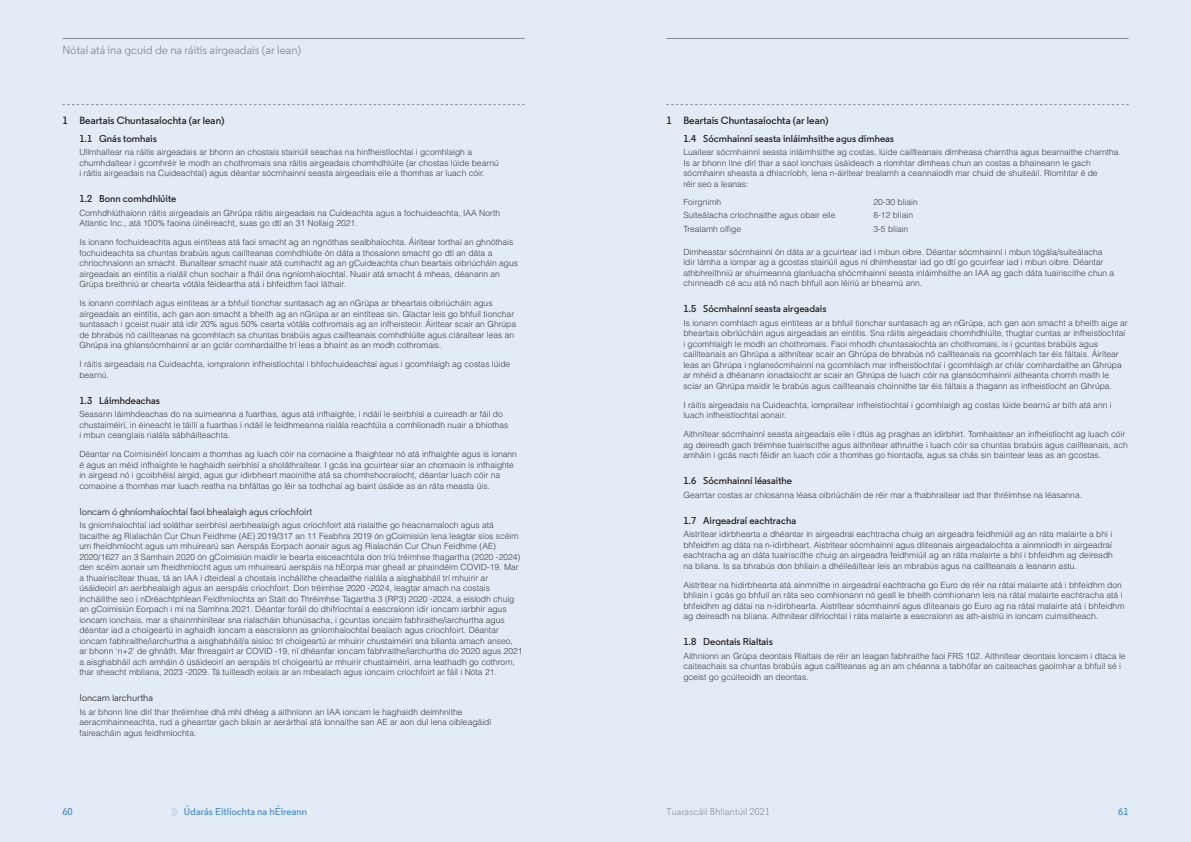
<style>
.page{position:relative;width:1191px;height:842px;background:#fff}
.page>*{position:absolute;margin:0;border:0;box-sizing:border-box;transform-origin:0 0}
.t1{font:12px "Regular";color:#7f8893}
.t2{font:600 10.5px "Regular";color:#231f20}
.t3{font:600 10px "Regular";color:#231f20}
.t4{font:10px "Regular";color:#231f20}
.t5{font:600 10px "Regular";color:#5090cc}
.t6{font:300 10px "Regular";letter-spacing:.025em;color:#687480}
.t7{font:300 8.5px/10.5px "Helvetica LT Std";color:#3e3e3f}
</style>
<div class="page">
<div style="left:0;top:0;width:595px;height:842px;background:#e3ebf6"></div>
<div style="left:595px;top:0;width:596px;height:842px;background:#e3ebf6"></div>
<svg style="left:62px;top:104px;width:462px;height:1px"></svg>
<svg style="left:666px;top:104px;width:462px;height:1px"></svg>
<hr style="left:62px;top:38px;width:462px;height:1px;background:#868e99">
<hr style="left:666px;top:38px;width:462px;height:1px;background:#868e99">
<svg style="left:171px;top:808px;width:7px;height:8px"></svg>
<h1 class="t1" style="left:62px;top:43px;width:240px">Nótaí atá ina gcuid de na ráitis airgeadais (ar lean)</h1>
<p class="t2" style="left:62px;top:114px;width:164px">1 Beartais Chuntasaíochta (ar lean)</p>
<p class="t3" style="left:79px;top:132px;width:79px">1.1 Gnás tomhais</p>
<p class="t7" style="left:79px;top:147px;width:421px">Ullmhaítear na ráitis airgeadais ar bhonn an chostais stairiúil seachas na hinfheistíochtaí i gcomhlaigh a chumhdaítear i gcomhréir le modh an chothromais sna ráitis airgeadais chomhdhlúite (ar chostas lúide bearnú i ráitis airgeadais na Cuideachtaí) agus déantar sócmhainní seasta airgeadais eile a thomhas ar luach cóir.</p>
<p class="t3" style="left:79px;top:193px;width:98px">1.2 Bonn comhdhlúite</p>
<p class="t7" style="left:79px;top:207px;width:422px">Comhdhlúthaíonn ráitis airgeadais an Ghrúpa ráitis airgeadais na Cuideachta agus a fochuideachta, IAA North<br>Atlantic Inc., atá 100% faoina úinéireacht, suas go dtí an 31 Nollaig 2021.</p>
<p class="t7" style="left:79px;top:237px;width:440px">Is ionann fochuideachta agus eintiteas atá faoi smacht ag an ngnóthas sealbhaíochta. Áirítear torthaí an ghnóthais fochuideachta sa chuntas brabúis agus caillteanas comhdhlúite ón dáta a thosaíonn smacht go dtí an dáta a chríochnaíonn an smacht. Bunaítear smacht nuair atá cumhacht ag an gCuideachta chun beartais oibriúcháin agus airgeadais an eintitis a rialáil chun sochair a fháil óna ngníomhaíochtaí. Nuair atá smacht á mheas, déanann an Grúpa breithniú ar chearta vótála féideartha atá i bhfeidhm faoi láthair.</p>
<p class="t7" style="left:79px;top:298px;width:438px">Is ionann comhlach agus eintiteas ar a bhfuil tionchar suntasach ag an nGrúpa ar bheartais oibriúcháin agus airgeadais an eintitis, ach gan aon smacht a bheith ag an nGrúpa ar an eintiteas sin. Glactar leis go bhfuil tionchar suntasach i gceist nuair atá idir 20% agus 50% cearta vótála cothromais ag an infheisteoir. Áirítear scair an Ghrúpa de bhrabús nó caillteanas na gcomhlach sa chuntas brabúis agus caillteanais comhdhlúite agus cláraítear leas an Ghrúpa ina ghlansócmhainní ar an gclár comhardaithe trí leas a bhaint as an modh cothromais.</p>
<p class="t7" style="left:79px;top:359px;width:432px">I ráitis airgeadais na Cuideachta, iompraíonn infheistíochtaí i bhfochuideachtaí agus i gcomhlaigh ag costas lúide bearnú.</p>
<p class="t3" style="left:79px;top:394px;width:82px">1.3 Láimhdeachas</p>
<p class="t7" style="left:79px;top:409px;width:430px">Seasann láimhdeachas do na suimeanna a fuarthas, agus atá infhaighte, i ndáil le seirbhísí a cuireadh ar fáil do chustaiméirí, in éineacht le táillí a fuarthas i ndáil le feidhmeanna rialála reachtúla a comhlíonadh nuair a bhíothas i mbun ceanglais rialála sábháilteachta.</p>
<p class="t7" style="left:79px;top:449px;width:439px">Déantar na Coimisinéirí Ioncaim a thomhas ag luach cóir na comaoine a fhaightear nó atá infhaighte agus is ionann é agus an méid infhaighte le haghaidh seirbhísí a sholáthraítear. I gcás ina gcuirtear siar an chomaoin is infhaighte in airgead nó i gcoibhéisí airgid, agus gur idirbheart maoinithe atá sa chomhshocraíocht, déantar luach cóir na comaoine a thomhas mar luach reatha na bhfáltas go léir sa todhchaí ag baint úsáide as an ráta measta úis.</p>
<p class="t4" style="left:79px;top:505px;width:234px">Ioncam ó ghníomhaíochtaí faoi bhealaigh agus críochfoirt</p>
<p class="t7" style="left:79px;top:520px;width:445px">Is gníomhaíochtaí iad soláthar seirbhísí aerbhealaigh agus críochfoirt atá rialaithe go heacnamaíoch agus atá tacaithe ag Rialachán Cur Chun Feidhme (AE) 2019/317 an 11 Feabhra 2019 ón gCoimisiún lena leagtar síos scéim um fheidhmíocht agus um mhuirearú san Aerspás Eorpach aonair agus ag Rialachán Cur Chun Feidhme (AE)<br>2020/1627 an 3 Samhain 2020 ón gCoimisiún maidir le bearta eisceachtúla don tríú tréimhse thagartha (2020 -2024) den scéim aonair um fheidhmíocht agus um mhuirearú aerspáis na hEorpa mar gheall ar phaindéim COVID-19. Mar a thuairiscítear thuas, tá an IAA i dteideal a chostais incháilithe cheadaithe rialála a aisghabháil trí mhuirir ar úsáideoirí an aerbhealaigh agus an aerspáis críochfoirt. Don tréimhse 2020 -2024, leagtar amach na costais incháilithe seo i nDréachtphlean Feidhmíochta an Stáit do Thréimhse Tagartha 3 (RP3) 2020 -2024, a eisíodh chuig an gCoimisiún Eorpach i mí na Samhna 2021. Déantar foráil do dhifríochtaí a eascraíonn idir ioncam iarbhír agus ioncam ionchais, mar a shainmhínítear sna rialacháin bhunúsacha, i gcuntas ioncaim fabhraithe/iarchurtha agus déantar iad a choigeartú in aghaidh ioncam a eascraíonn as gníomhaíochtaí bealach agus críochfoirt. Déantar ioncam fabhraithe/iarchurtha a aisghabháil/a aisíoc trí choigeartú ar mhuirir chustaiméirí sna blianta amach anseo,<br>ar bhonn ‘n+2’ de ghnáth. Mar fhreagairt ar COVID -19, ní dhéanfar ioncam fabhraithe/iarchurtha do 2020 agus 2021 a aisghabháil ach amháin ó úsáideoirí an aerspáis trí choigeartú ar mhuirir chustaiméirí, arna leathadh go cothrom, thar sheacht mbliana, 2023 -2029. Tá tuilleadh eolais ar an mbealach agus ioncaim críochfoirt ar fáil i Nóta 21.</p>
<p class="t4" style="left:79px;top:692px;width:75px">Ioncam iarchurtha</p>
<p class="t7" style="left:79px;top:706px;width:413px">Is ar bhonn líne dírí thar thréimhse dhá mhí dhéag a aithníonn an IAA ioncam le haghaidh deimhnithe aeracmhainneachta, rud a ghearrtar gach bliain ar aerárthaí atá lonnaithe san AE ar aon dul lena oibleagáidí faireacháin agus feidhmíochta.</p>
<p class="t2" style="left:666px;top:114px;width:164px">1 Beartais Chuntasaíochta (ar lean)</p>
<p class="t3" style="left:683px;top:132px;width:212px">1.4 Sócmhainní seasta inláimhsithe agus dímheas</p>
<p class="t7" style="left:683px;top:147px;width:439px">Luaitear sócmhainní seasta inláimhsithe ag costas, lúide caillteanais dímheasa charntha agus bearnaithe charntha.<br>Is ar bhonn líne dírí thar a saol ionchais úsáideach a ríomhtar dímheas chun an costas a bhaineann le gach sócmhainn sheasta a dhíscríobh, lena n-áirítear trealamh a ceannaíodh mar chuid de shuiteáil. Ríomhtar é de<br>réir seo a leanas:</p>
<p class="t7" style="left:683px;top:196px;width:39px">Foirgnimh</p>
<p class="t7" style="left:873px;top:196px;width:46px">20-30 bliain</p>
<p class="t7" style="left:683px;top:210px;width:154px">Suiteálacha críochnaithe agus obair eile</p>
<p class="t7" style="left:873px;top:210px;width:41px">8-12 bliain</p>
<p class="t7" style="left:683px;top:223px;width:59px">Trealamh oifige</p>
<p class="t7" style="left:873px;top:223px;width:36px">3-5 bliain</p>
<p class="t7" style="left:683px;top:246px;width:432px">Dímheastar sócmhainní ón dáta ar a gcuirtear iad i mbun oibre. Déantar sócmhainní i mbun tógála/suiteálacha idir lámha a iompar ag a gcostas stairiúil agus ní dhímheastar iad go dtí go gcuirfear iad i mbun oibre. Déantar athbhreithniú ar shuimeanna glanluacha shócmhainní seasta inláimhsithe an IAA ag gach dáta tuairiscithe chun a chinneadh cé acu atá nó nach bhfuil aon léiriú ar bhearnú ann.</p>
<p class="t3" style="left:683px;top:303px;width:145px">1.5 Sócmhainní seasta airgeadais</p>
<p class="t7" style="left:683px;top:317px;width:446px">Is ionann comhlach agus eintiteas ar a bhfuil tionchar suntasach ag an nGrúpa, ach gan aon smacht a bheith aige ar bheartais oibriúcháin agus airgeadais an eintitis. Sna ráitis airgeadais chomhdhlúite, thugtar cuntas ar infheistíochtaí i gcomhlaigh le modh an chothromais. Faoi mhodh chuntasaíochta an chothromais, is i gcuntas brabúis agus caillteanais an Ghrúpa a aithnítear scair an Ghrúpa de bhrabús nó caillteanais na gcomhlach tar éis fáltais. Áirítear leas an Ghrúpa i nglansócmhainní na gcomhlach mar infheistíochtaí i gcomhlaigh ar chlár comhardaithe an Ghrúpa ar mhéid a dhéanann ionadaíocht ar scair an Ghrúpa de luach cóir na glansócmhainní aitheanta chomh maith le sciar an Ghrúpa maidir le brabús agus caillteanais choinnithe tar éis fáltais a thagann as infheistíocht an Ghrúpa.</p>
<p class="t7" style="left:683px;top:399px;width:430px">I ráitis airgeadais na Cuideachta, iompraítear infheistíochtaí i gcomhlaigh ag costas lúide bearnú ar bith atá ann i luach infheistíochtaí aonair.</p>
<p class="t7" style="left:683px;top:429px;width:446px">Aithnítear sócmhainní seasta airgeadais eile i dtús ag praghas an idirbhirt. Tomhaistear an infheistíocht ag luach cóir ag deireadh gach tréimhse tuairiscithe agus aithnítear athruithe i luach cóir sa chuntas brabúis agus caillteanais, ach amháin i gcás nach féidir an luach cóir a thomhas go hiontaofa, agus sa chás sin baintear leas as an gcostas.</p>
<p class="t3" style="left:683px;top:475px;width:110px">1.6 Sócmhainní léasaithe</p>
<p class="t7" style="left:683px;top:489px;width:400px">Gearrtar costas ar chíosanna léasa oibriúcháin de réir mar a fhabhraítear iad thar thréimhse na léasanna.</p>
<p class="t3" style="left:683px;top:514px;width:114px">1.7 Airgeadraí eachtracha</p>
<p class="t7" style="left:683px;top:529px;width:431px;text-align:justify">Aistrítear idirbhearta a dhéantar in airgeadraí eachtracha chuig an airgeadra feidhmiúil ag an ráta malairte a bhí i bhfeidhm ag dáta na n-idirbheart. Aistrítear sócmhainní agus dliteanais airgeadaíochta a ainmníodh in airgeadraí eachtracha ag an dáta tuairiscithe chuig an airgeadra feidhmiúil ag an ráta malairte a bhí i bhfeidhm ag deireadh na bliana. Is sa bhrabús don bhliain a dhéileáiltear leis an mbrabús agus na caillteanais a leanann astu.</p>
<p class="t7" style="left:683px;top:579px;width:442px">Aistrítear na hidirbhearta atá ainmnithe in airgeadraí eachtracha go Euro de réir na rátaí malairte atá i bhfeidhm don bhliain i gcás go bhfuil an ráta seo comhionann nó geall le bheith comhionann leis na rátaí malairte eachtracha atá i bhfeidhm ag dátaí na n-idirbhearta. Aistrítear sócmhainní agus dliteanais go Euro ag na rátaí malairte atá i bhfeidhm ag deireadh na bliana. Aithnítear difríochtaí i ráta malairte a eascraíonn as ath-aistriú in ioncam cuimsitheach.</p>
<p class="t3" style="left:683px;top:636px;width:91px">1.8 Deontais Rialtais</p>
<p class="t7" style="left:683px;top:650px;width:444px">Aithníonn an Grúpa deontais Rialtais de réir an leagan fabhraithe faoi FRS 102. Aithnítear deontais Ioncaim i dtaca le caiteachais sa chuntas brabúis agus caillteanas ag an am chéanna a tabhófar an caiteachas gaolmhar a bhfuil sé i gceist go gcúiteoidh an deontas.</p>
<p class="t5" style="left:62px;top:806px;width:12px">60</p>
<p class="t5" style="left:184px;top:806px;width:125px">Údarás Eitlíochta na hÉireann</p>
<p class="t6" style="left:666px;top:806px;width:105px">Tuarascáil Bhliantúil 2021</p>
<p class="t5" style="left:1118px;top:806px;width:12px">61</p>
</div>
